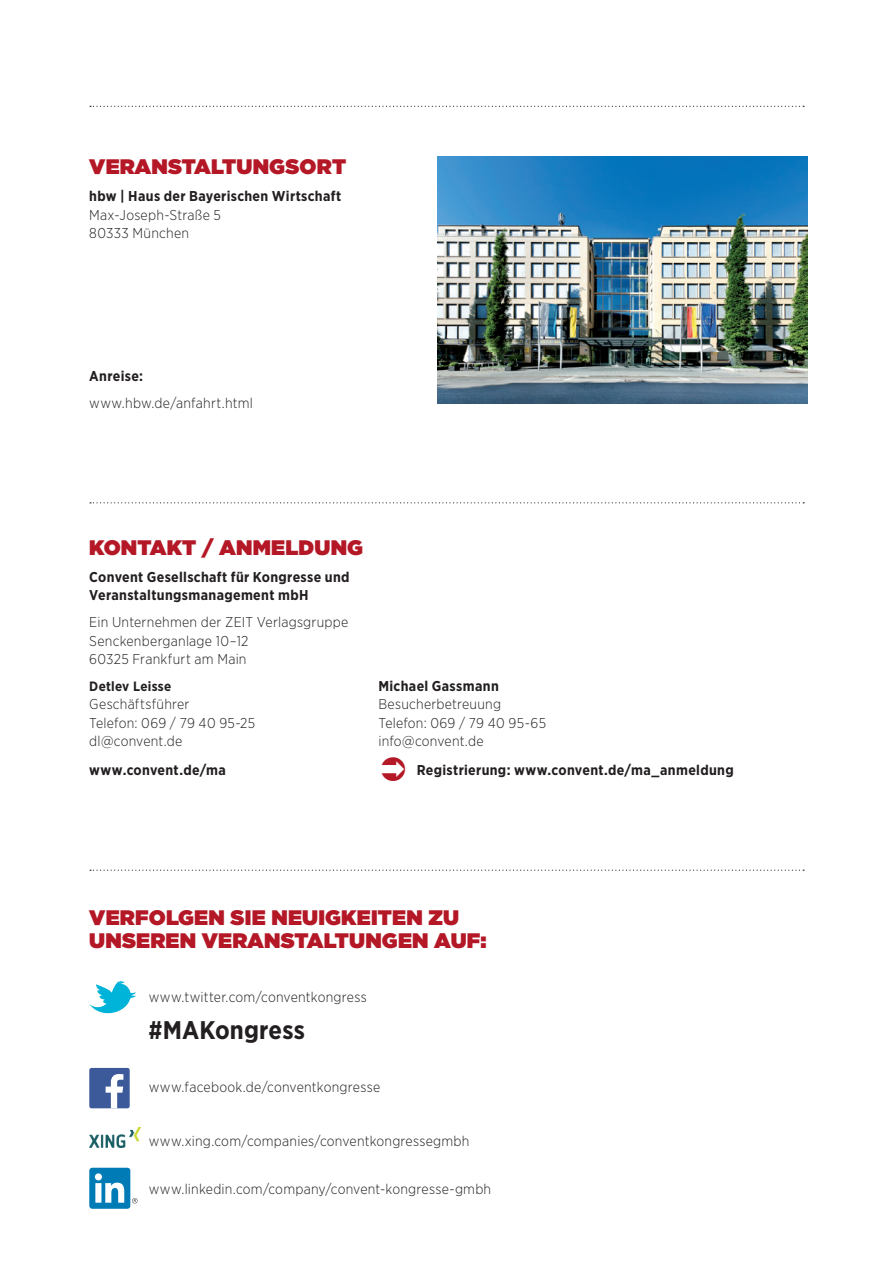
<style>
.page{position:relative;width:893px;height:1263px;background:#fff}
.page>*{position:absolute;margin:0;border:0;box-sizing:border-box;transform-origin:0 0}
.t1{font:700 25.5px "Gotham Narrow";letter-spacing:.005em;color:#231f20}
.t2{font:900 21px/22.5px "Gotham";letter-spacing:.01em;color:#b41725}
.t3{font:300 14.25px/18.5px "Gotham Narrow";letter-spacing:.015em;color:#231f20}
.t4{font:700 14.25px/18.5px "Gotham Narrow";letter-spacing:.025em;color:#231f20}
.t5{font:700 13.5px "Gotham Narrow";letter-spacing:.02em;color:#231f20}
</style>
<div class="page">
<svg style="left:90px;top:106px;width:714px;height:1px"></svg>
<svg style="left:90px;top:502px;width:714px;height:1px"></svg>
<img style="left:437px;top:157px;width:371px;height:246px">
<svg style="left:89px;top:981px;width:47px;height:32px"></svg>
<div style="left:89px;top:1068px;width:41px;height:40px;background:#3c5a99;border-radius:2px"></div>
<svg style="left:106px;top:1074px;width:17px;height:34px"></svg>
<img style="left:89px;top:1127px;width:51px;height:20px">
<svg style="left:90px;top:870px;width:714px;height:1px"></svg>
<svg style="left:132px;top:1198px;width:5px;height:5px"></svg>
<div style="left:89px;top:1168px;width:41px;height:41px;background:#007bb6;border-radius:3px"></div>
<svg style="left:95px;top:1173px;width:29px;height:30px"></svg>
<h2 class="t2" style="left:89px;top:155px;width:258px">VERANSTALTUNGSORT</h2>
<p class="t4" style="left:89px;top:187px;width:254px">hbw | Haus der Bayerischen Wirtschaft</p>
<p class="t3" style="left:89px;top:205px;width:133px">Max-Joseph-Straße 5<br>80333 München</p>
<p class="t4" style="left:89px;top:367px;width:55px">Anreise:</p>
<p class="t3" style="left:89px;top:394px;width:165px">www.hbw.de/anfahrt.html</p>
<h2 class="t2" style="left:89px;top:536px;width:275px">KONTAKT / ANMELDUNG</h2>
<p class="t4" style="left:89px;top:567px;width:262px">Convent Gesellschaft für Kongresse und<br>Veranstaltungsmanagement mbH</p>
<p class="t3" style="left:89px;top:612px;width:261px">Ein Unternehmen der ZEIT Verlagsgruppe<br>Senckenberganlage 10–12<br>60325 Frankfurt am Main</p>
<p class="t5" style="left:89px;top:677px;width:84px">Detlev Leisse</p>
<p class="t4" style="left:378px;top:676px;width:122px">Michael Gassmann</p>
<p class="t3" style="left:89px;top:695px;width:102px">Geschäftsführer</p>
<p class="t3" style="left:378px;top:695px;width:124px">Besucherbetreuung</p>
<p class="t3" style="left:89px;top:713px;width:168px">Telefon: 069 / 79 40 95-25</p>
<p class="t3" style="left:378px;top:713px;width:169px">Telefon: 069 / 79 40 95-65</p>
<p class="t3" style="left:89px;top:732px;width:95px">dl@convent.de</p>
<p class="t3" style="left:378px;top:732px;width:107px">info@convent.de</p>
<p class="t4" style="left:89px;top:760px;width:138px">www.convent.de/ma</p>
<p class="t4" style="left:417px;top:760px;width:319px">Registrierung: www.convent.de/ma_anmeldung</p>
<h2 class="t2" style="left:89px;top:906px;width:399px">VERFOLGEN SIE NEUIGKEITEN ZU<br>UNSEREN VERANSTALTUNGEN AUF:</h2>
<p class="t3" style="left:149px;top:987px;width:219px">www.twitter.com/conventkongress</p>
<h1 class="t1" style="left:149px;top:1013px;width:158px">#MAKongress</h1>
<p class="t3" style="left:149px;top:1078px;width:233px">www.facebook.de/conventkongresse</p>
<p class="t3" style="left:149px;top:1132px;width:322px">www.xing.com/companies/conventkongressegmbh</p>
<p class="t3" style="left:149px;top:1179px;width:344px">www.linkedin.com/company/convent-kongresse-gmbh</p>
</div>
